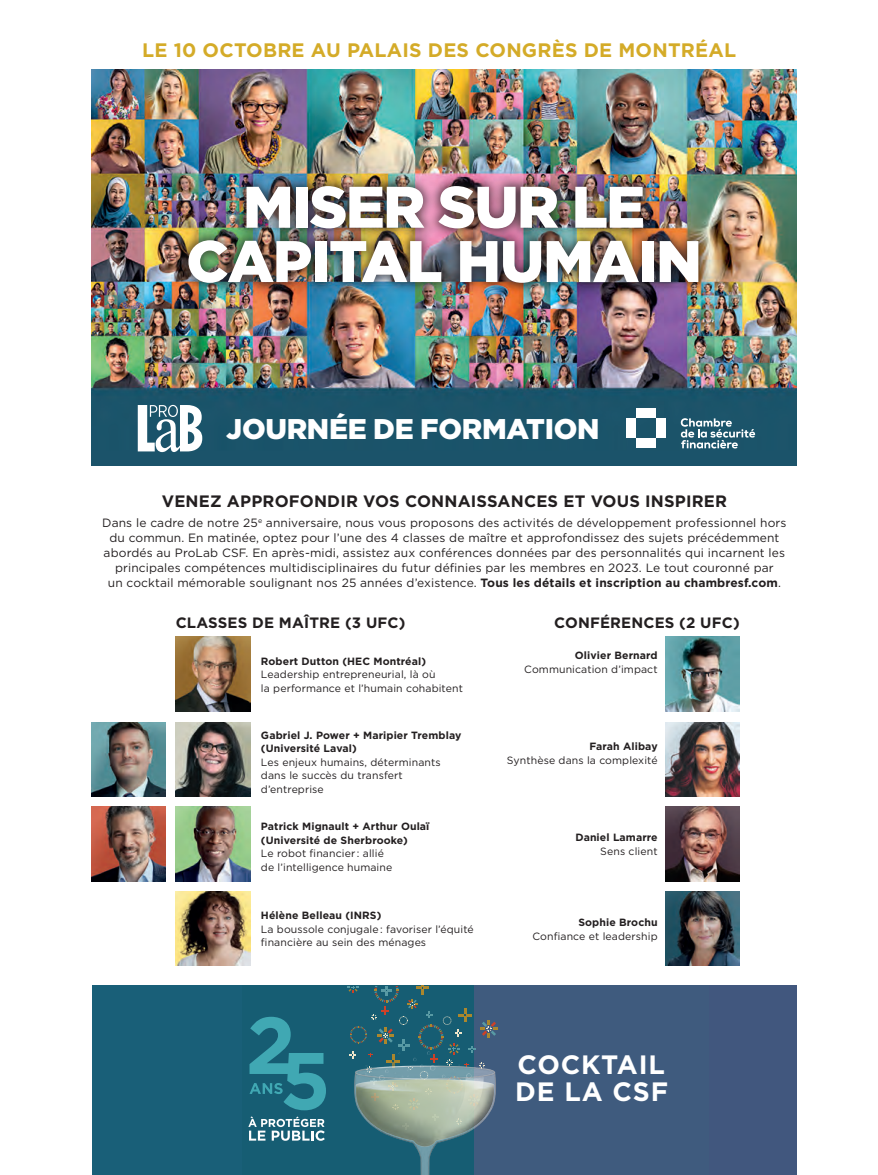
<style>
.page{position:relative;width:878px;height:1175px;background:#fff}
.page>*{position:absolute;margin:0;border:0;box-sizing:border-box;transform-origin:0 0}
.t1{font:900 58.5px/54.3px "Gotham";letter-spacing:-.025em;color:#fff;text-align:center}
.t2{font:900 28.5px "Gotham";letter-spacing:-.01em;color:#fff}
.t3{font:700 26.55px/26.5px "Gotham";letter-spacing:.035em;color:#fff}
.t4{font:700 19.5px "Gotham";letter-spacing:.01em;color:#d4ab28}
.t5{font:700 16.5px "Gotham";letter-spacing:.01em;color:#231f20}
.t6{font:700 15px "Gotham";letter-spacing:.01em;color:#231f20}
.t7{font:12.9px "Gotham";color:#fff}
.t8{font:12px/15px "Gotham";letter-spacing:.01em;color:#231f20;text-align:center}
.t9{font:10.5px/13.5px "Gotham";letter-spacing:.01em;color:#231f20}
.t10{font:700 10.5px/13.5px "Gotham";letter-spacing:.01em;color:#231f20}
.s1{font-weight:700}
</style>
<div class="page">
<img style="left:176px;top:637px;width:74px;height:74px">
<img style="left:665px;top:637px;width:74px;height:74px">
<img style="left:91px;top:722px;width:75px;height:74px">
<img style="left:665px;top:722px;width:74px;height:74px">
<img style="left:176px;top:722px;width:74px;height:74px">
<img style="left:176px;top:806px;width:74px;height:75px">
<img style="left:91px;top:806px;width:75px;height:75px">
<img style="left:665px;top:806px;width:74px;height:75px">
<img style="left:176px;top:891px;width:74px;height:75px">
<img style="left:665px;top:891px;width:74px;height:75px">
<div style="left:242px;top:986px;width:355px;height:188px;background:#165d73"></div>
<div style="left:474px;top:986px;width:247px;height:188px;background:#3f5b7e"></div>
<svg style="left:248px;top:1116px;width:77px;height:24px"></svg>
<svg style="left:249px;top:1016px;width:77px;height:94px"></svg>
<svg style="left:347px;top:986px;width:82px;height:15px"></svg>
<img style="left:349px;top:1001px;width:149px;height:173px">
<img style="left:92px;top:69px;width:704px;height:397px">
<svg style="left:138px;top:405px;width:64px;height:47px"></svg>
<div style="left:176px;top:173px;width:534px;height:122px;background:#231f20;opacity:.75"></div>
<div style="left:626px;top:418px;width:10px;height:20px;background:#fff"></div>
<div style="left:636px;top:408px;width:20px;height:10px;background:#fff"></div>
<div style="left:656px;top:418px;width:10px;height:20px;background:#fff"></div>
<div style="left:636px;top:438px;width:20px;height:10px;background:#fff"></div>
<svg style="left:680px;top:418px;width:75px;height:30px;background:#5a8393"></svg>
<div style="left:709px;top:986px;width:87px;height:188px;background:#41577e"></div>
<div style="left:92px;top:986px;width:150px;height:188px;background:#195f78"></div>
<h3 class="t4" style="left:142px;top:38px;width:595px">LE 10 OCTOBRE AU PALAIS DES CONGRÈS DE MONTRÉAL</h3>
<h1 class="t1" style="left:186px;top:179px;width:517px">MISER SUR LE<br>CAPITAL HUMAIN</h1>
<h2 class="t2" style="left:226px;top:409px;width:375px">JOURNÉE DE FORMATION</h2>
<h3 class="t5" style="left:162px;top:490px;width:566px">VENEZ APPROFONDIR VOS CONNAISSANCES ET VOUS INSPIRER</h3>
<p class="t8" style="left:102px;top:515px;width:686px">Dans le cadre de notre 25<sup>e</sup> anniversaire, nous vous proposons des activités de développement professionnel hors du commun. En matinée, optez pour l’une des 4 classes de maître et approfondissez des sujets précédemment abordés au ProLab CSF. En après-midi, assistez aux conférences données par des personnalités qui incarnent les principales compétences multidisciplinaires du futur définies par les membres en 2023. Le tout couronné par<br>un cocktail mémorable soulignant nos 25 années d’existence. <span class="s1">Tous les détails et inscription au chambresf.com</span>.</p>
<p class="t6" style="left:176px;top:613px;width:231px">CLASSES DE MAÎTRE (3 UFC)</p>
<p class="t6" style="left:554px;top:613px;width:187px">CONFÉRENCES (2 UFC)</p>
<p class="t10" style="left:261px;top:654px;width:166px">Robert Dutton (HEC Montréal)</p>
<p class="t9" style="left:261px;top:667px;width:203px">Leadership entrepreneurial, là où<br>la performance et l’humain cohabitent</p>
<p class="t10" style="left:575px;top:648px;width:84px">Olivier Bernard</p>
<p class="t9" style="left:524px;top:662px;width:135px">Communication d’impact</p>
<p class="t10" style="left:261px;top:728px;width:202px">Gabriel J. Power + Maripier Tremblay (Université Laval)</p>
<p class="t9" style="left:261px;top:755px;width:181px">Les enjeux humains, déterminants dans le succès du transfert d’entreprise</p>
<p class="t10" style="left:261px;top:819px;width:170px">Patrick Mignault + Arthur Oulaï (Université de Sherbrooke)</p>
<p class="t9" style="left:261px;top:846px;width:133px">Le robot financier : allié de l’intelligence humaine</p>
<p class="t10" style="left:261px;top:908px;width:122px">Hélène Belleau (INRS)</p>
<p class="t9" style="left:261px;top:922px;width:214px">La boussole conjugale : favoriser l’équité financière au sein des ménages</p>
<p class="t10" style="left:589px;top:739px;width:70px">Farah Alibay</p>
<p class="t9" style="left:507px;top:753px;width:152px">Synthèse dans la complexité</p>
<p class="t10" style="left:575px;top:831px;width:84px">Daniel Lamarre</p>
<p class="t9" style="left:600px;top:844px;width:59px">Sens client</p>
<p class="t10" style="left:578px;top:915px;width:81px">Sophie Brochu</p>
<p class="t9" style="left:532px;top:929px;width:127px">Confiance et leadership</p>
<h3 class="t3" style="left:515px;top:1051px;width:154px">COCKTAIL<br>DE LA CSF</h3>
<p class="t7" style="left:517px;top:1092px;width:102px">UN PLUS POUR</p>
</div>
